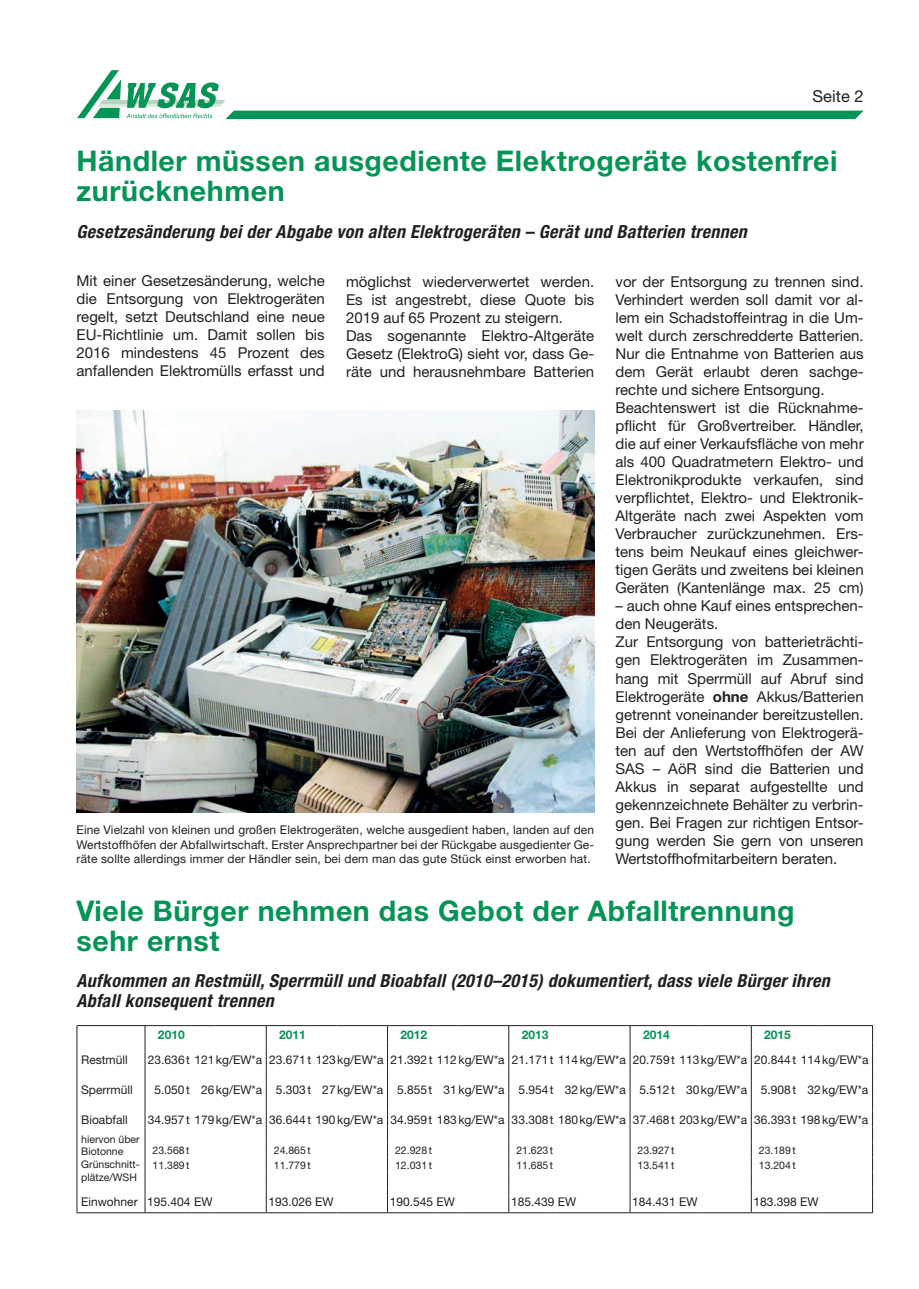
<style>
.page{position:relative;width:919px;height:1289px;background:#fff}
.page>*{position:absolute;margin:0;border:0;box-sizing:border-box;transform-origin:0 0}
.t1{font:700 28.5px/30px "Helvetica Neue";letter-spacing:.02em;color:#049455}
.t2{font:italic 700 condensed 18px/19.5px "Helvetica Neue";letter-spacing:.02em;color:#231f20}
.t3{font:16.5px "Helvetica Neue";color:#231f20}
.t4{font:15px/18px "Helvetica Neue";color:#231f20}
.t5{font:12px/14.4px "Helvetica Neue";color:#231f20;text-align:justify}
.t6{font:700 12px "Helvetica Neue";color:#049455}
.t7{font:10.5px/12.6px "Helvetica Neue";color:#231f20}
.s1{font-weight:700}
</style>
<div class="page">
<svg style="left:77px;top:70px;width:786px;height:49px"></svg>
<img style="left:77px;top:411px;width:517px;height:401px">
<hr style="left:77px;top:1025px;width:68px;height:1px;background:#231f20">
<hr style="left:145px;top:1025px;width:40px;height:1px;background:#231f20">
<svg style="left:185px;top:1025px;width:30px;height:1px"></svg>
<hr style="left:215px;top:1025px;width:51px;height:1px;background:#231f20">
<hr style="left:266px;top:1025px;width:41px;height:1px;background:#231f20">
<svg style="left:307px;top:1025px;width:29px;height:1px"></svg>
<hr style="left:336px;top:1025px;width:51px;height:1px;background:#231f20">
<hr style="left:387px;top:1025px;width:41px;height:1px;background:#231f20">
<svg style="left:428px;top:1025px;width:29px;height:1px"></svg>
<hr style="left:457px;top:1025px;width:51px;height:1px;background:#231f20">
<hr style="left:508px;top:1025px;width:41px;height:1px;background:#231f20">
<svg style="left:549px;top:1025px;width:30px;height:1px"></svg>
<hr style="left:579px;top:1025px;width:51px;height:1px;background:#231f20">
<hr style="left:630px;top:1025px;width:40px;height:1px;background:#231f20">
<svg style="left:670px;top:1025px;width:30px;height:1px"></svg>
<hr style="left:700px;top:1025px;width:51px;height:1px;background:#231f20">
<hr style="left:751px;top:1025px;width:40px;height:1px;background:#231f20">
<svg style="left:791px;top:1025px;width:30px;height:1px"></svg>
<hr style="left:821px;top:1025px;width:51px;height:1px;background:#231f20">
<svg style="left:77px;top:1025px;width:1px;height:187px"></svg>
<svg style="left:872px;top:1025px;width:1px;height:187px"></svg>
<hr style="left:77px;top:1212px;width:68px;height:1px;background:#231f20">
<hr style="left:145px;top:1212px;width:40px;height:1px;background:#231f20">
<svg style="left:185px;top:1212px;width:30px;height:1px"></svg>
<hr style="left:215px;top:1212px;width:51px;height:1px;background:#231f20">
<hr style="left:266px;top:1212px;width:41px;height:1px;background:#231f20">
<svg style="left:307px;top:1212px;width:29px;height:1px"></svg>
<hr style="left:336px;top:1212px;width:51px;height:1px;background:#231f20">
<hr style="left:387px;top:1212px;width:41px;height:1px;background:#231f20">
<svg style="left:428px;top:1212px;width:29px;height:1px"></svg>
<hr style="left:457px;top:1212px;width:51px;height:1px;background:#231f20">
<hr style="left:508px;top:1212px;width:41px;height:1px;background:#231f20">
<svg style="left:549px;top:1212px;width:30px;height:1px"></svg>
<hr style="left:579px;top:1212px;width:51px;height:1px;background:#231f20">
<hr style="left:630px;top:1212px;width:40px;height:1px;background:#231f20">
<svg style="left:670px;top:1212px;width:30px;height:1px"></svg>
<hr style="left:700px;top:1212px;width:51px;height:1px;background:#231f20">
<hr style="left:751px;top:1212px;width:40px;height:1px;background:#231f20">
<svg style="left:791px;top:1212px;width:30px;height:1px"></svg>
<hr style="left:821px;top:1212px;width:51px;height:1px;background:#231f20">
<svg style="left:145px;top:1025px;width:1px;height:187px"></svg>
<svg style="left:266px;top:1025px;width:1px;height:187px"></svg>
<svg style="left:387px;top:1025px;width:1px;height:187px"></svg>
<svg style="left:508px;top:1025px;width:1px;height:187px"></svg>
<svg style="left:629px;top:1025px;width:1px;height:187px"></svg>
<svg style="left:751px;top:1025px;width:1px;height:187px"></svg>
<p class="t3" style="left:812px;top:86px;width:53px">Seite 2</p>
<h1 class="t1" style="left:77px;top:145px;width:762px">Händler müssen ausgediente Elektrogeräte kostenfrei zurücknehmen</h1>
<p class="t2" style="left:77px;top:221px;width:671px">Gesetzesänderung bei der Abgabe von alten Elektrogeräten – Gerät und Batterien trennen</p>
<p class="t4" style="left:77px;top:271px;width:250px;text-align:justify">Mit einer Gesetzesänderung, welche die Entsorgung von Elektrogeräten regelt, setzt Deutschland eine neue EU-Richtlinie um. Damit sollen bis 2016 mindestens 45 Prozent des anfallenden Elektromülls erfasst und</p>
<p class="t4" style="left:346px;top:272px;width:250px">möglichst wiederverwertet werden.<br>Es ist angestrebt, diese Quote bis 2019 auf 65 Prozent zu steigern.<br>Das sogenannte Elektro-Altgeräte Gesetz (ElektroG) sieht vor, dass Ge&shy;räte und herausnehmbare Batterien</p>
<p class="t4" style="left:615px;top:273px;width:250px">vor der Entsorgung zu trennen sind.<br>Verhindert werden soll damit vor al&shy;lem ein Schadstoffeintrag in die Um&shy;welt durch zerschredderte Batterien.<br>Nur die Entnahme von Batterien aus dem Gerät erlaubt deren sachge&shy;rechte und sichere Entsorgung.<br>Beachtenswert ist die Rücknahme&shy;pflicht für Großvertreiber. Händler, die auf einer Verkaufsfläche von mehr als 400 Quadratmetern Elektro- und Elektronikprodukte verkaufen, sind verpflichtet, Elektro- und Elektronik-Altgeräte nach zwei Aspekten vom Verbraucher zurückzunehmen. Ers&shy;tens beim Neukauf eines gleichwer&shy;tigen Geräts und zweitens bei kleinen Geräten (Kantenlänge max. 25 cm)</p>
<p class="t4" style="left:615px;top:597px;width:250px">– auch ohne Kauf eines entsprechen&shy;den Neugeräts.<br>Zur Entsorgung von batterieträchti&shy;gen Elektrogeräten im Zusammen&shy;hang mit Sperrmüll auf Abruf sind Elektrogeräte <span class="s1">ohne</span> Akkus/Batterien getrennt voneinander bereitzustellen.<br>Bei der Anlieferung von Elektrogerä&shy;ten auf den Wertstoffhöfen der AW SAS – AöR sind die Batterien und Akkus in separat aufgestellte und gekennzeichnete Behälter zu verbrin&shy;gen. Bei Fragen zur richtigen Entsor&shy;gung werden Sie gern von unseren Wertstoffhofmitarbeitern beraten.</p>
<p class="t5" style="left:77px;top:822px;width:519px">Eine Vielzahl von kleinen und großen Elektrogeräten, welche ausgedient haben, landen auf den Wertstoffhöfen der Abfallwirtschaft. Erster Ansprechpartner bei der Rückgabe ausgedienter Ge&shy;räte sollte allerdings immer der Händler sein, bei dem man das gute Stück einst erworben hat.</p>
<h1 class="t1" style="left:77px;top:894px;width:719px">Viele Bürger nehmen das Gebot der Abfalltrennung sehr ernst</h1>
<p class="t2" style="left:77px;top:971px;width:754px">Aufkommen an Restmüll, Sperrmüll und Bioabfall (2010–2015) dokumentiert, dass viele Bürger ihren<br>Abfall konsequent trennen</p>
<p class="t6" style="left:158px;top:1026px;width:28px">2010</p>
<p class="t6" style="left:279px;top:1026px;width:28px">2011</p>
<p class="t6" style="left:400px;top:1026px;width:28px">2012</p>
<p class="t6" style="left:521px;top:1026px;width:28px">2013</p>
<p class="t6" style="left:643px;top:1026px;width:28px">2014</p>
<p class="t6" style="left:764px;top:1026px;width:28px">2015</p>
<p class="t5" style="left:81px;top:1052px;width:48px">Restmüll</p>
<p class="t5" style="left:148px;top:1052px;width:722px">23.636t 121kg/EW*a 23.671t 123kg/EW*a 21.392t 112kg/EW*a 21.171t 114kg/EW*a 20.759t 113kg/EW*a 20.844t 114kg/EW*a</p>
<p class="t5" style="left:81px;top:1082px;width:53px">Sperrmüll</p>
<p class="t5" style="left:155px;top:1082px;width:715px">5.050t 26kg/EW*a 5.303t 27kg/EW*a 5.855t 31kg/EW*a 5.954t 32kg/EW*a 5.512t 30kg/EW*a 5.908t 32kg/EW*a</p>
<p class="t5" style="left:81px;top:1112px;width:48px">Bioabfall</p>
<p class="t5" style="left:148px;top:1112px;width:722px">34.957t 179kg/EW*a 36.644t 190kg/EW*a 34.959t 183kg/EW*a 33.308t 180kg/EW*a 37.468t 203kg/EW*a 36.393t 198kg/EW*a</p>
<p class="t7" style="left:81px;top:1132px;width:60px">hiervon über<br>Biotonne<br>Grünschnitt - plätze/WSH</p>
<p class="t7" style="left:152px;top:1143px;width:38px">23.568 t</p>
<p class="t7" style="left:274px;top:1143px;width:38px">24.865 t</p>
<p class="t7" style="left:395px;top:1143px;width:38px">22.928 t</p>
<p class="t7" style="left:516px;top:1143px;width:38px">21.623 t</p>
<p class="t7" style="left:637px;top:1143px;width:38px">23.927 t</p>
<p class="t7" style="left:758px;top:1143px;width:38px">23.189 t</p>
<p class="t7" style="left:152px;top:1158px;width:38px">11.389 t</p>
<p class="t7" style="left:274px;top:1158px;width:38px">11.779 t</p>
<p class="t7" style="left:395px;top:1158px;width:38px">12.031 t</p>
<p class="t7" style="left:516px;top:1158px;width:38px">11.685 t</p>
<p class="t7" style="left:637px;top:1158px;width:38px">13.541 t</p>
<p class="t7" style="left:758px;top:1158px;width:38px">13.204 t</p>
<p class="t5" style="left:81px;top:1194px;width:133px">Einwohner 195.404 EW</p>
<p class="t5" style="left:268px;top:1194px;width:67px">193.026 EW</p>
<p class="t5" style="left:390px;top:1194px;width:67px">190.545 EW</p>
<p class="t5" style="left:511px;top:1194px;width:67px">185.439 EW</p>
<p class="t5" style="left:632px;top:1194px;width:67px">184.431 EW</p>
<p class="t5" style="left:753px;top:1194px;width:67px">183.398 EW</p>
</div>
